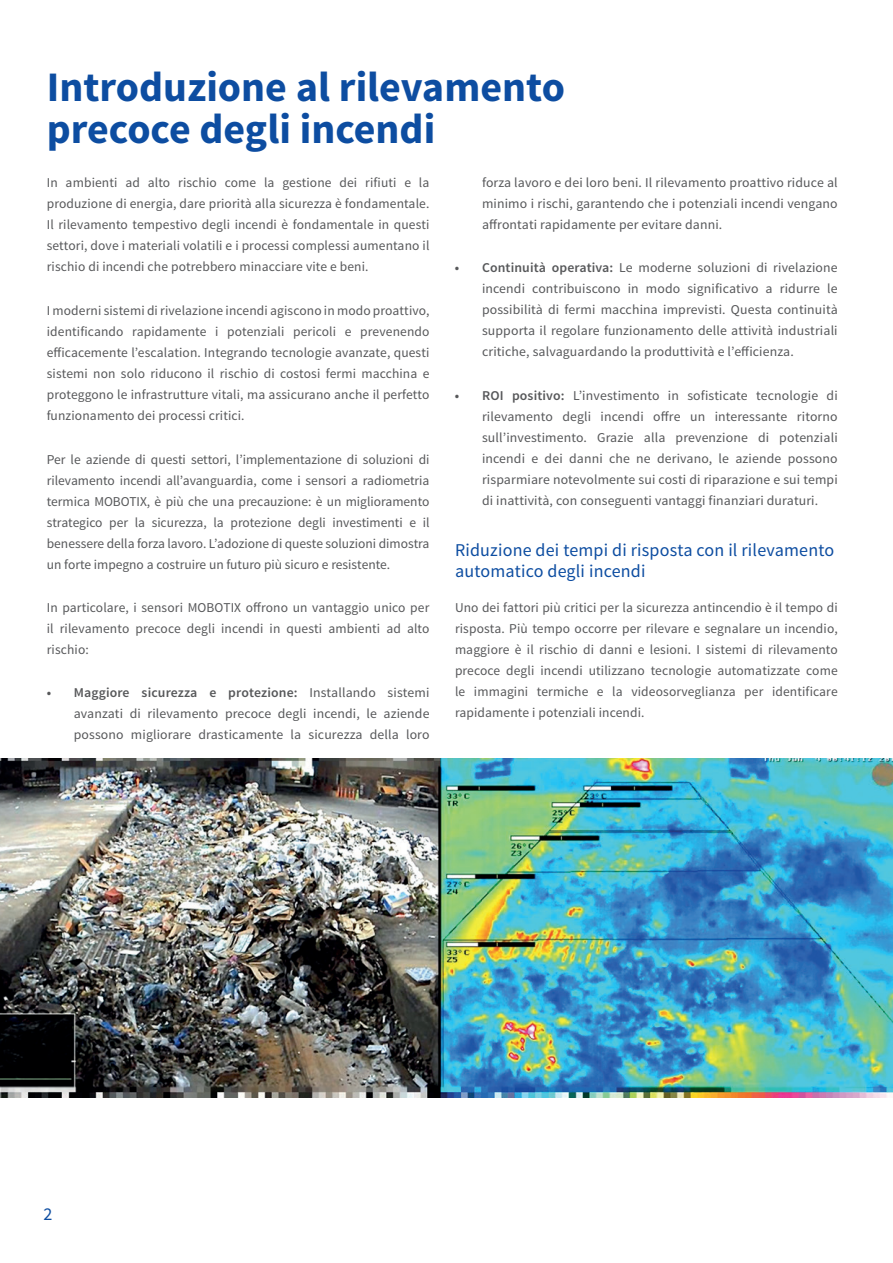
<style>
.page{position:relative;width:893px;height:1263px;background:#fff}
.page>*{position:absolute;margin:0;border:0;box-sizing:border-box;transform-origin:0 0}
.t1{font:700 42px/42px "Source Sans Pro";color:#0d4da1}
.t2{font:18px/21px "Source Sans Pro";letter-spacing:.01em;color:#0d4da1}
.t3{font:13.5px/21px "Source Sans Pro";letter-spacing:.01em;color:#57585a;text-align:justify}
.s1{font-weight:600}
</style>
<div class="page">
<img style="left:0;top:758px;width:893px;height:340px">
<h1 class="t1" style="left:47px;top:67px;width:520px">Introduzione al rilevamento precoce degli incendi</h1>
<p class="t3" style="left:47px;top:172px;width:384px">In ambienti ad alto rischio come la gestione dei rifiuti e la produzione di energia, dare priorità alla sicurezza è fondamentale.<br>Il rilevamento tempestivo degli incendi è fondamentale in questi settori, dove i materiali volatili e i processi complessi aumentano il rischio di incendi che potrebbero minacciare vite e beni.</p>
<p class="t3" style="left:47px;top:300px;width:384px">I moderni sistemi di rivelazione incendi agiscono in modo proattivo, identificando rapidamente i potenziali pericoli e prevenendo efficacemente l’escalation. Integrando tecnologie avanzate, questi sistemi non solo riducono il rischio di costosi fermi macchina e proteggono le infrastrutture vitali, ma assicurano anche il perfetto funzionamento dei processi critici.</p>
<p class="t3" style="left:47px;top:449px;width:384px">Per le aziende di questi settori, l’implementazione di soluzioni di rilevamento incendi all’avanguardia, come i sensori a radiometria termica MOBOTIX, è più che una precauzione: è un miglioramento strategico per la sicurezza, la protezione degli investimenti e il benessere della forza lavoro. L’adozione di queste soluzioni dimostra un forte impegno a costruire un futuro più sicuro e resistente.</p>
<p class="t3" style="left:47px;top:598px;width:384px">In particolare, i sensori MOBOTIX offrono un vantaggio unico per il rilevamento precoce degli incendi in questi ambienti ad alto rischio:</p>
<p class="t3" style="left:74px;top:683px;width:357px;text-indent:-27px"><span class="s1">• Maggiore sicurezza e protezione:</span> Installando sistemi avanzati di rilevamento precoce degli incendi, le aziende possono migliorare drasticamente la sicurezza della loro</p>
<p class="t3" style="left:482px;top:172px;width:357px">forza lavoro e dei loro beni. Il rilevamento proattivo riduce al minimo i rischi, garantendo che i potenziali incendi vengano affrontati rapidamente per evitare danni.</p>
<p class="t3" style="left:482px;top:257px;width:357px;text-indent:-27px"><span class="s1">• Continuità operativa:</span> Le moderne soluzioni di rivelazione incendi contribuiscono in modo significativo a ridurre le possibilità di fermi macchina imprevisti. Questa continuità supporta il regolare funzionamento delle attività industriali critiche, salvaguardando la produttività e l’efficienza.</p>
<p class="t3" style="left:482px;top:385px;width:357px;text-indent:-27px"><span class="s1">• ROI positivo:</span> L’investimento in sofisticate tecnologie di rilevamento degli incendi offre un interessante ritorno sull’investimento. Grazie alla prevenzione di potenziali incendi e dei danni che ne derivano, le aziende possono risparmiare notevolmente sui costi di riparazione e sui tempi di inattività, con conseguenti vantaggi finanziari duraturi.</p>
<h2 class="t2" style="left:455px;top:539px;width:381px">Riduzione dei tempi di risposta con il rilevamento automatico degli incendi</h2>
<p class="t3" style="left:455px;top:598px;width:384px">Uno dei fattori più critici per la sicurezza antincendio è il tempo di risposta. Più tempo occorre per rilevare e segnalare un incendio, maggiore è il rischio di danni e lesioni. I sistemi di rilevamento precoce degli incendi utilizzano tecnologie automatizzate come le immagini termiche e la videosorveglianza per identificare rapidamente i potenziali incendi.</p>
<h2 class="t2" style="left:44px;top:1203px;width:10px">2</h2>
</div>
